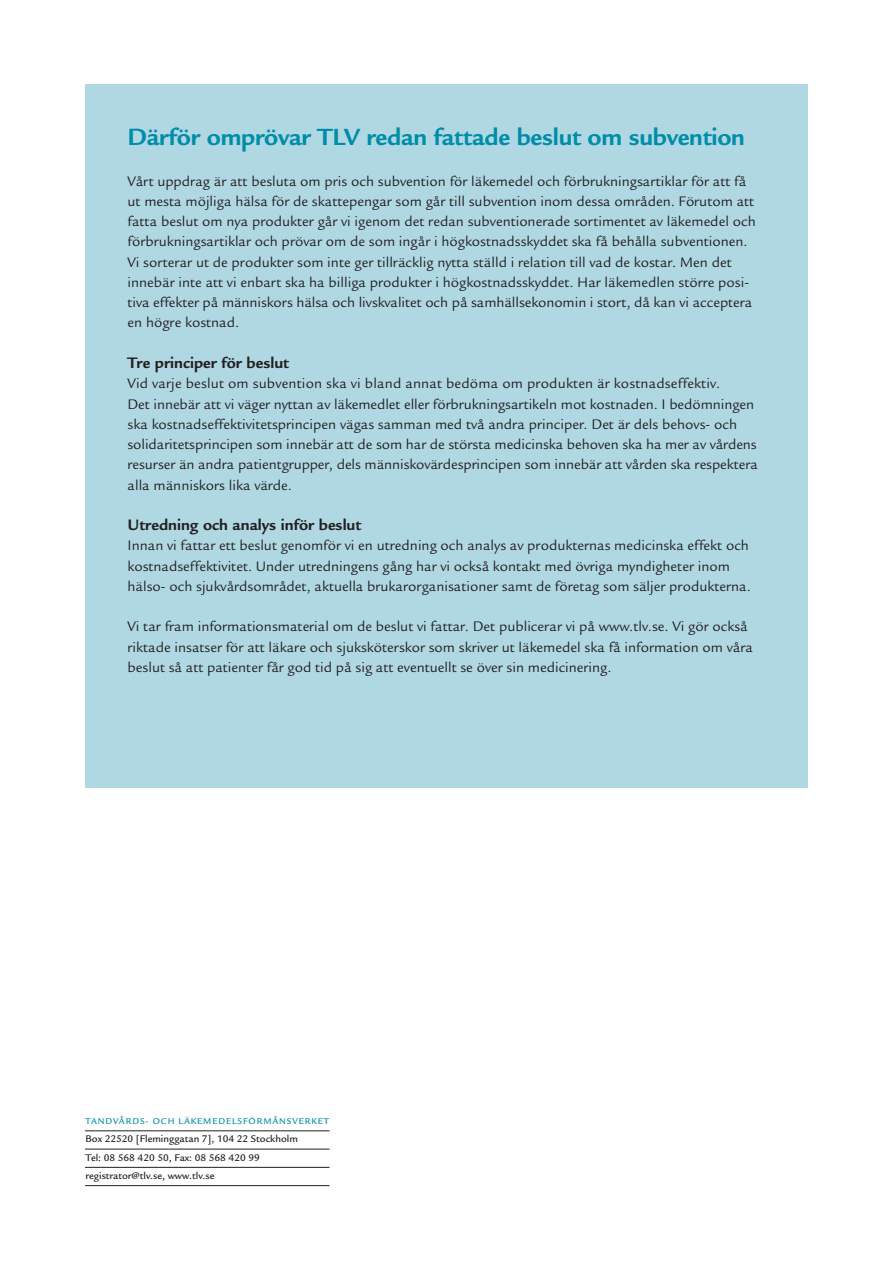
<style>
.page{position:relative;width:893px;height:1263px;background:#fff}
.page>*{position:absolute;margin:0;border:0;box-sizing:border-box;transform-origin:0 0}
.Rubrik_baksida{font:700 25.5px "Legacy Sans Std";letter-spacing:-.01em;color:#008da8}
.Underrubrik{font:700 16.5px "Legacy Sans Std";color:#231f20}
.Brödtext_baksida{font:15px/20.2px "Legacy Sans Std";color:#231f20}
.Brödtext_baksida-2{font:500 10.5px "Legacy Sans Std";color:#231f20}
.Brödtext_baksida-3{font:500 9.15px "Legacy Sans Std";letter-spacing:.1em;color:#008da8}
</style>
<div class="page">
<div style="left:85px;top:84px;width:723px;height:704px;background:#b0d8e3"></div>
<hr style="left:85px;top:1130px;width:245px;height:1px;background:#231f20">
<hr style="left:85px;top:1149px;width:245px;height:1px;background:#231f20">
<hr style="left:85px;top:1167px;width:245px;height:1px;background:#231f20">
<hr style="left:85px;top:1185px;width:245px;height:1px;background:#231f20">
<p class="Rubrik_baksida" style="left:128px;top:122px;width:619px">Därför omprövar TLV redan fattade beslut om subvention</p>
<p class="Brödtext_baksida" style="left:128px;top:171px;width:630px">Vårt uppdrag är att besluta om pris och subvention för läkemedel och förbrukningsartiklar för att få ut mesta möjliga hälsa för de skattepengar som går till subvention inom dessa områden. Förutom att fatta beslut om nya produkter går vi igenom det redan subventionerade sortimentet av läkemedel och förbrukningsartiklar och prövar om de som ingår i högkostnadsskyddet ska få behålla subventionen.<br>Vi sorterar ut de produkter som inte ger tillräcklig nytta ställd i relation till vad de kostar. Men det innebär inte att vi enbart ska ha billiga produkter i högkostnadsskyddet. Har läkemedlen större posi&shy;tiva effekter på människors hälsa och livskvalitet och på samhällsekonomin i stort, då kan vi acceptera en högre kostnad.</p>
<p class="Underrubrik" style="left:128px;top:353px;width:163px">Tre principer för beslut</p>
<p class="Brödtext_baksida" style="left:128px;top:374px;width:632px">Vid varje beslut om subvention ska vi bland annat bedöma om produkten är kostnadseffektiv.<br>Det innebär att vi väger nyttan av läkemedlet eller förbrukningsartikeln mot kostnaden. I bedömningen ska kostnadseffektivitetsprincipen vägas samman med två andra principer. Det är dels behovs- och solidaritetsprincipen som innebär att de som har de största medicinska behoven ska ha mer av vårdens resurser än andra patientgrupper, dels människovärdesprincipen som innebär att vården ska respektera alla människors lika värde.</p>
<p class="Underrubrik" style="left:128px;top:515px;width:235px">Utredning och analys inför beslut</p>
<p class="Brödtext_baksida" style="left:128px;top:536px;width:623px">Innan vi fattar ett beslut genomför vi en utredning och analys av produkternas medicinska effekt och</p>
<p class="Brödtext_baksida" style="left:128px;top:556px;width:625px">kostnadseffektivitet. Under utredningens gång har vi också kontakt med övriga myndigheter inom hälso- och sjukvårdsområdet, aktuella brukarorganisationer samt de företag som säljer produkterna.</p>
<p class="Brödtext_baksida" style="left:128px;top:617px;width:627px">Vi tar fram informationsmaterial om de beslut vi fattar. Det publicerar vi på www.tlv.se. Vi gör också riktade insatser för att läkare och sjuksköterskor som skriver ut läkemedel ska få information om våra beslut så att patienter får god tid på sig att eventuellt se över sin medicinering.</p>
<p class="Brödtext_baksida-3" style="left:85px;top:1116px;width:245px">TANDVÅRDS- OCH LÄKEMEDELSFÖRMÅNSVERKET</p>
<p class="Brödtext_baksida-2" style="left:85px;top:1133px;width:214px">Box 22520 [Fleminggatan 7], 104 22 Stockholm</p>
<p class="Brödtext_baksida-2" style="left:85px;top:1151px;width:176px">Tel: 08 568 420 50, Fax: 08 568 420 99</p>
<p class="Brödtext_baksida-2" style="left:85px;top:1169px;width:130px">registrator@tlv.se, www.tlv.se</p>
</div>
